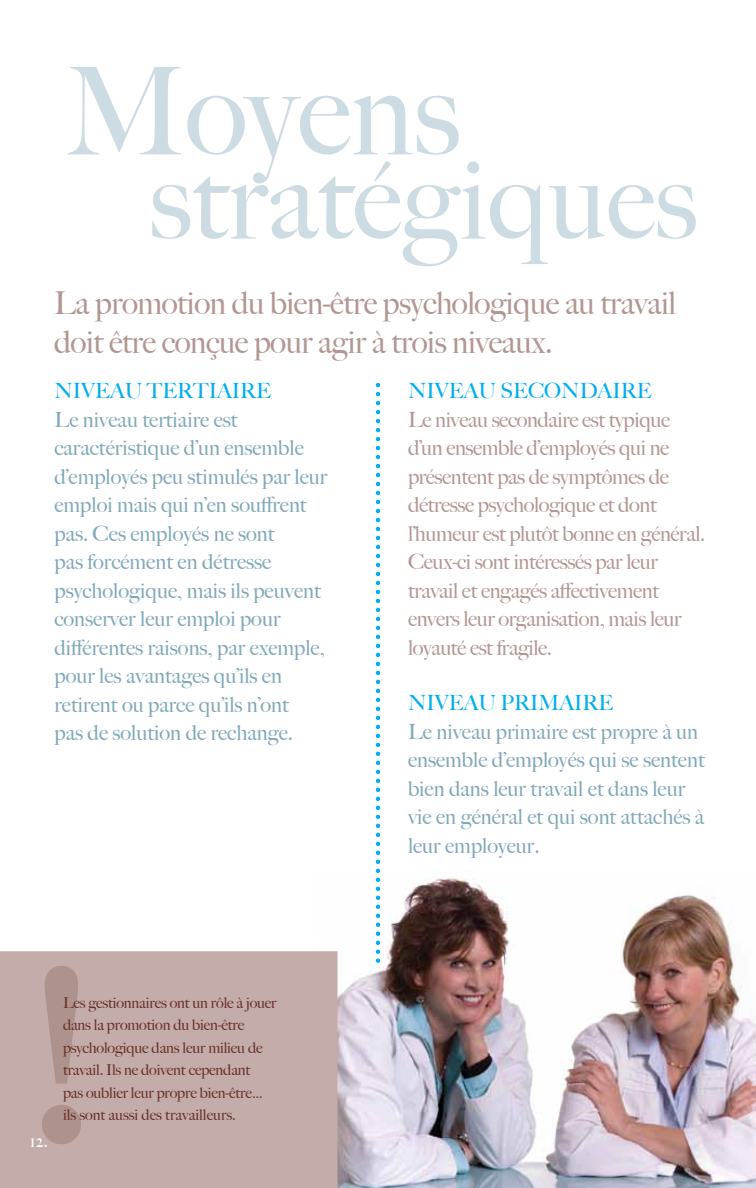
<style>
.page{position:relative;width:756px;height:1188px;background:#fff}
.page>*{position:absolute;margin:0;border:0;box-sizing:border-box;transform-origin:0 0}
.t1{font:500 121.5px "Big Caslon";color:#cddce3}
.t2{font:500 111px "Big Caslon";color:#cddce3}
.t3{font:500 31.5px/39px "Big Caslon";letter-spacing:-.015em;color:#b29691}
.t4{font:500 21px/28.5px "Big Caslon";color:#7fa8b7}
.t5{font:500 21px/28.5px "Big Caslon";letter-spacing:-.02em;color:#b29691}
.t6{font:500 21px "Big Caslon";color:#00aeef}
.t7{font:500 18px "Big Caslon";color:#fff}
.t8{font:500 15px/22.5px "Big Caslon";letter-spacing:-.01em;color:#672e27}
</style>
<div class="page">
<img style="left:338px;top:871px;width:418px;height:317px">
<div style="left:0;top:951px;width:338px;height:237px;background:#c3aca9"></div>
<svg style="left:376px;top:394px;width:4px;height:568px"></svg>
<svg style="left:42px;top:966px;width:39px;height:178px"></svg>
<h1 class="t1" style="left:65px;top:41px;width:397px">Moyens</h1>
<h2 class="t2" style="left:149px;top:135px;width:550px">stratégiques</h2>
<h3 class="t3" style="left:54px;top:283px;width:624px">La promotion du bien-être psychologique au travail doit être conçue pour agir à trois niveaux.</h3>
<p class="t6" style="left:408px;top:378px;width:34px">Niveau</p>
<p class="t6" style="left:500px;top:378px;width:16px">secondaire</p>
<p class="t5" style="left:408px;top:405px;width:299px">Le niveau secondaire est typique d’un ensemble d’employés qui ne présentent pas de symptômes de détresse psychologique et dont l’humeur est plutôt bonne en général.<br>Ceux-ci sont intéressés par leur travail et engagés affectivement envers leur organisation, mais leur loyauté est fragile.</p>
<p class="t6" style="left:408px;top:690px;width:16px">niveau</p>
<p class="t6" style="left:500px;top:690px;width:16px">primaire</p>
<p class="t4" style="left:408px;top:717px;width:298px">Le niveau primaire est propre à un ensemble d’employés qui se sentent bien dans leur travail et dans leur vie en général et qui sont attachés à leur employeur.</p>
<p class="t6" style="left:54px;top:378px;width:16px">niveau</p>
<p class="t6" style="left:147px;top:378px;width:15px">tertiaire</p>
<p class="t4" style="left:54px;top:405px;width:274px">Le niveau tertiaire est caractéristique d’un ensemble d’employés peu stimulés par leur emploi mais qui n’en souffrent pas. Ces employés ne sont<br>pas forcément en détresse psychologique, mais ils peuvent conserver leur emploi pour différentes raisons, par exemple, pour les avantages qu’ils en retirent ou parce qu’ils n’ont<br>pas de solution de rechange.</p>
<p class="t7" style="left:30px;top:1130px;width:19px">12.</p>
<p class="t8" style="left:63px;top:991px;width:215px">Les gestionnaires ont un rôle à jouer dans la promotion du bien-être psychologique dans leur milieu de travail. Ils ne doivent cependant<br>pas oublier leur propre bien-être… ils sont aussi des travailleurs.</p>
</div>
